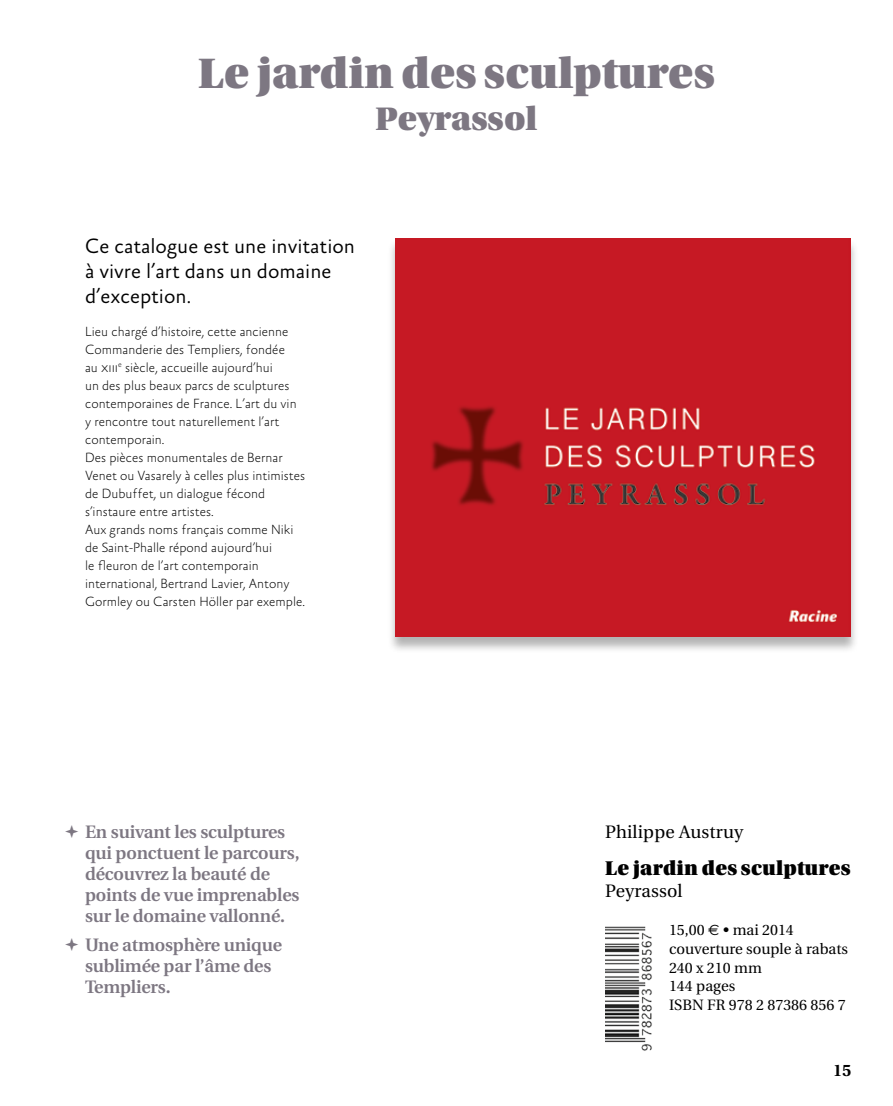
<style>
.page{position:relative;width:893px;height:1106px;background:#fff}
.page>*{position:absolute;margin:0;border:0;box-sizing:border-box;transform-origin:0 0}
.t1{font:45px "Utopia Std Black Headline";color:#7d7782}
.t2{font:34.5px "Utopia Std Black Headline";color:#7d7782}
.t3{font:300 21px/24.8px "Absara Sans OT";color:#000}
.t4{font:21px "Utopia Std Black Headline";letter-spacing:.01em;color:#000}
.t5{font:600 18px/21px "Utopia";letter-spacing:-.01em;color:#7d7782}
.t6{font:18px "Utopia";letter-spacing:.01em;color:#000}
.t7{font:700 16.5px "Utopia";color:#000}
.t8{font:15px/18.8px "Utopia";color:#000}
.t9{font:100 13.5px/18px "Absara Sans OT";color:#000}
.s1{font-family:"Euro Sans"}
</style>
<div class="page">
<img style="left:605px;top:926px;width:47px;height:125px">
<div style="left:387px;top:239px;width:471px;height:414px;background:#000;opacity:.3"></div>
<div style="left:395px;top:238px;width:455px;height:399px;background:#c61924"></div>
<h1 class="t1" style="left:198px;top:50px;width:518px">Le jardin des sculptures</h1>
<h2 class="t2" style="left:375px;top:101px;width:163px">Peyrassol</h2>
<h3 class="t3" style="left:85px;top:235px;width:272px">Ce catalogue est une invitation à vivre l’art dans un domaine d’exception.</h3>
<p class="t9" style="left:85px;top:323px;width:222px">Lieu chargé d’histoire, cette ancienne Commanderie des Templiers, fondée<br>au xiii<sup>e</sup> siècle, accueille aujourd’hui<br>un des plus beaux parcs de sculptures contemporaines de France. L’art du vin y rencontre tout naturellement l’art contemporain.<br>Des pièces monumentales de Bernar Venet ou Vasarely à celles plus intimistes de Dubuffet, un dialogue fécond s’instaure entre artistes.<br>Aux grands noms français comme Niki de Saint-Phalle répond aujourd’hui<br>le fleuron de l’art contemporain international, Bertrand Lavier, Antony Gormley ou Carsten Höller par exemple.</p>
<h3 class="t5" style="left:85px;top:821px;width:216px">En suivant les sculptures qui ponctuent le parcours, découvrez la beauté de points de vue imprenables sur le domaine vallonné.</h3>
<h3 class="t5" style="left:85px;top:934px;width:198px">Une atmosphère unique sublimée par l’âme des<br>Templiers.</h3>
<h3 class="t6" style="left:605px;top:821px;width:140px">Philippe Austruy</h3>
<h3 class="t4" style="left:605px;top:857px;width:247px">Le jardin des sculptures</h3>
<h3 class="t6" style="left:605px;top:881px;width:79px">Peyrassol</h3>
<p class="t8" style="left:669px;top:920px;width:181px">15,00 <span class="s1">€</span> • mai 2014 couverture souple à rabats<br>240 x 210 mm<br>144 pages<br>ISBN FR 978 2 87386 856 7</p>
<p class="t7" style="left:833px;top:1061px;width:20px">15</p>
</div>
